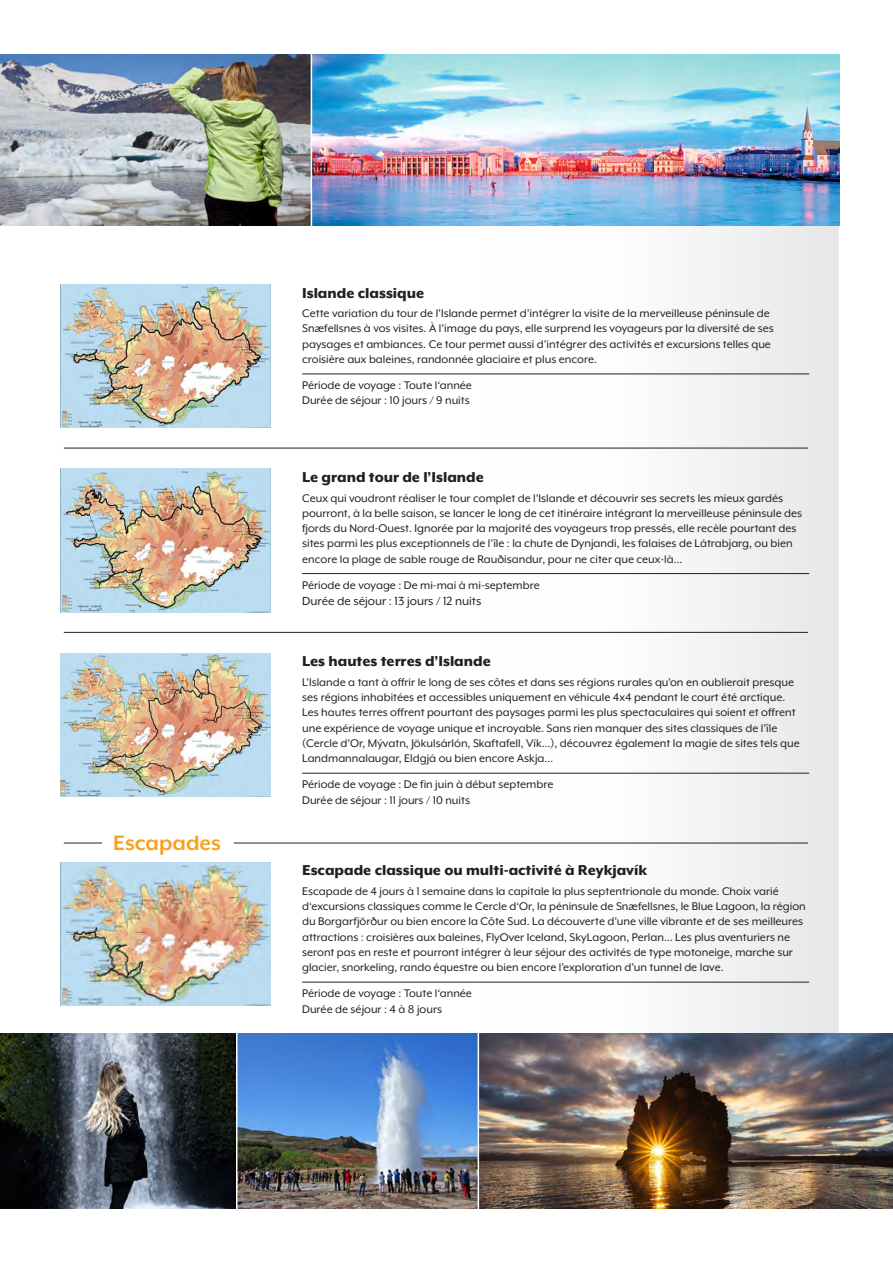
<style>
.page{position:relative;width:893px;height:1263px;background:#fff}
.page>*{position:absolute;margin:0;border:0;box-sizing:border-box;transform-origin:0 0}
.t1{font:700 24px "Mr Eaves XL Mod OT";color:#faa11c}
.Trip_dagar{font:800 16.5px "Mr Eaves XL Mod OT";color:#231f20}
.meginmál{font:13.5px "Mr Eaves XL Mod OT";color:#231f20}
.Meginmál_8_5{font:12.75px/15.3px "Mr Eaves XL Mod OT";color:#231f20}
.Plain_texti_8_5{font:12.75px "Mr Eaves XL Mod OT";color:#231f20}
</style>
<div class="page">
<div style="left:479px;top:214px;width:360px;height:995px;background:linear-gradient(to right,#fff,#e8e9eb)"></div>
<img style="left:0;top:54px;width:840px;height:171px">
<img style="left:1px;top:1033px;width:892px;height:176px">
<img style="left:0;top:1033px;width:1px;height:176px">
<hr style="left:478px;top:1030px;width:1px;height:205px;background:#fff">
<hr style="left:236px;top:1030px;width:1px;height:205px;background:#fff">
<hr style="left:311px;top:0;width:1px;height:235px;background:#fff">
<hr style="left:64px;top:448px;width:744px;height:1px;background:#231f20">
<hr style="left:64px;top:632px;width:744px;height:1px;background:#231f20">
<hr style="left:302px;top:374px;width:507px;height:1px;background:#231f20">
<hr style="left:302px;top:573px;width:507px;height:1px;background:#231f20">
<hr style="left:302px;top:773px;width:507px;height:1px;background:#231f20">
<hr style="left:64px;top:843px;width:38px;height:1px;background:#231f20">
<hr style="left:234px;top:843px;width:574px;height:1px;background:#231f20">
<hr style="left:302px;top:982px;width:507px;height:1px;background:#231f20">
<img style="left:60px;top:284px;width:211px;height:144px">
<img style="left:60px;top:468px;width:211px;height:144px">
<img style="left:60px;top:653px;width:211px;height:144px">
<img style="left:60px;top:862px;width:211px;height:144px">
<p class="t1" style="left:113px;top:829px;width:109px">Escapades</p>
<p class="Trip_dagar" style="left:302px;top:283px;width:124px">Islande classique</p>
<p class="Meginmál_8_5" style="left:302px;top:306px;width:473px">Cette variation du tour de l’Islande permet d’intégrer la visite de la merveilleuse péninsule de Snæfellsnes à vos visites. À l’image du pays, elle surprend les voyageurs par la diversité de ses paysages et ambiances. Ce tour permet aussi d’intégrer des activités et excursions telles que croisière aux baleines, randonnée glaciaire et plus encore.</p>
<p class="Plain_texti_8_5" style="left:302px;top:378px;width:171px">Période de voyage : Toute l‘année</p>
<p class="Meginmál_8_5" style="left:302px;top:393px;width:169px">Durée de séjour : 10 jours / 9 nuits</p>
<p class="Trip_dagar" style="left:302px;top:468px;width:183px">Le grand tour de l’Islande</p>
<p class="Meginmál_8_5" style="left:302px;top:490px;width:502px">Ceux qui voudront réaliser le tour complet de l’Islande et découvrir ses secrets les mieux gardés pourront, à la belle saison, se lancer le long de cet itinéraire intégrant la merveilleuse péninsule des fjords du Nord-Ouest. Ignorée par la majorité des voyageurs trop pressés, elle recèle pourtant des sites parmi les plus exceptionnels de l’île : la chute de Dynjandi, les falaises de Látrabjarg, ou bien encore la plage de sable rouge de Rauðisandur, pour ne citer que ceux-là…</p>
<p class="Plain_texti_8_5" style="left:302px;top:578px;width:239px">Période de voyage : De mi-mai à mi-septembre</p>
<p class="meginmál" style="left:302px;top:593px;width:181px">Durée de séjour : 13 jours / 12 nuits</p>
<p class="Trip_dagar" style="left:302px;top:652px;width:190px">Les hautes terres d’Islande</p>
<p class="Meginmál_8_5" style="left:302px;top:674px;width:499px">L’Islande a tant à offrir le long de ses côtes et dans ses régions rurales qu’on en oublierait presque ses régions inhabitées et accessibles uniquement en véhicule 4x4 pendant le court été arctique.<br>Les hautes terres offrent pourtant des paysages parmi les plus spectaculaires qui soient et offrent une expérience de voyage unique et incroyable. Sans rien manquer des sites classiques de l’île (Cercle d’Or, Mývatn, Jökulsárlón, Skaftafell, Vík…), découvrez également la magie de sites tels que Landmannalaugar, Eldgjá ou bien encore Askja…</p>
<p class="Plain_texti_8_5" style="left:302px;top:777px;width:253px">Période de voyage : De fin juin à début septembre</p>
<p class="Meginmál_8_5" style="left:302px;top:792px;width:169px">Durée de séjour : 11 jours / 10 nuits</p>
<p class="Trip_dagar" style="left:302px;top:861px;width:347px">Escapade classique ou multi-activité à Reykjavík</p>
<p class="Meginmál_8_5" style="left:302px;top:883px;width:505px">Escapade de 4 jours à 1 semaine dans la capitale la plus septentrionale du monde. Choix varié d‘excursions classiques comme le Cercle d‘Or, la péninsule de Snæfellsnes, le Blue Lagoon, la région du Borgarfjörður ou bien encore la Côte Sud. La découverte d’une ville vibrante et de ses meilleures attractions : croisières aux baleines, FlyOver Iceland, SkyLagoon, Perlan… Les plus aventuriers ne seront pas en reste et pourront intégrer à leur séjour des activités de type motoneige, marche sur glacier, snorkeling, rando équestre ou bien encore l’exploration d’un tunnel de lave.</p>
<p class="Plain_texti_8_5" style="left:302px;top:986px;width:171px">Période de voyage : Toute l‘année</p>
<p class="Meginmál_8_5" style="left:302px;top:1001px;width:141px">Durée de séjour : 4 à 8 jours</p>
</div>
